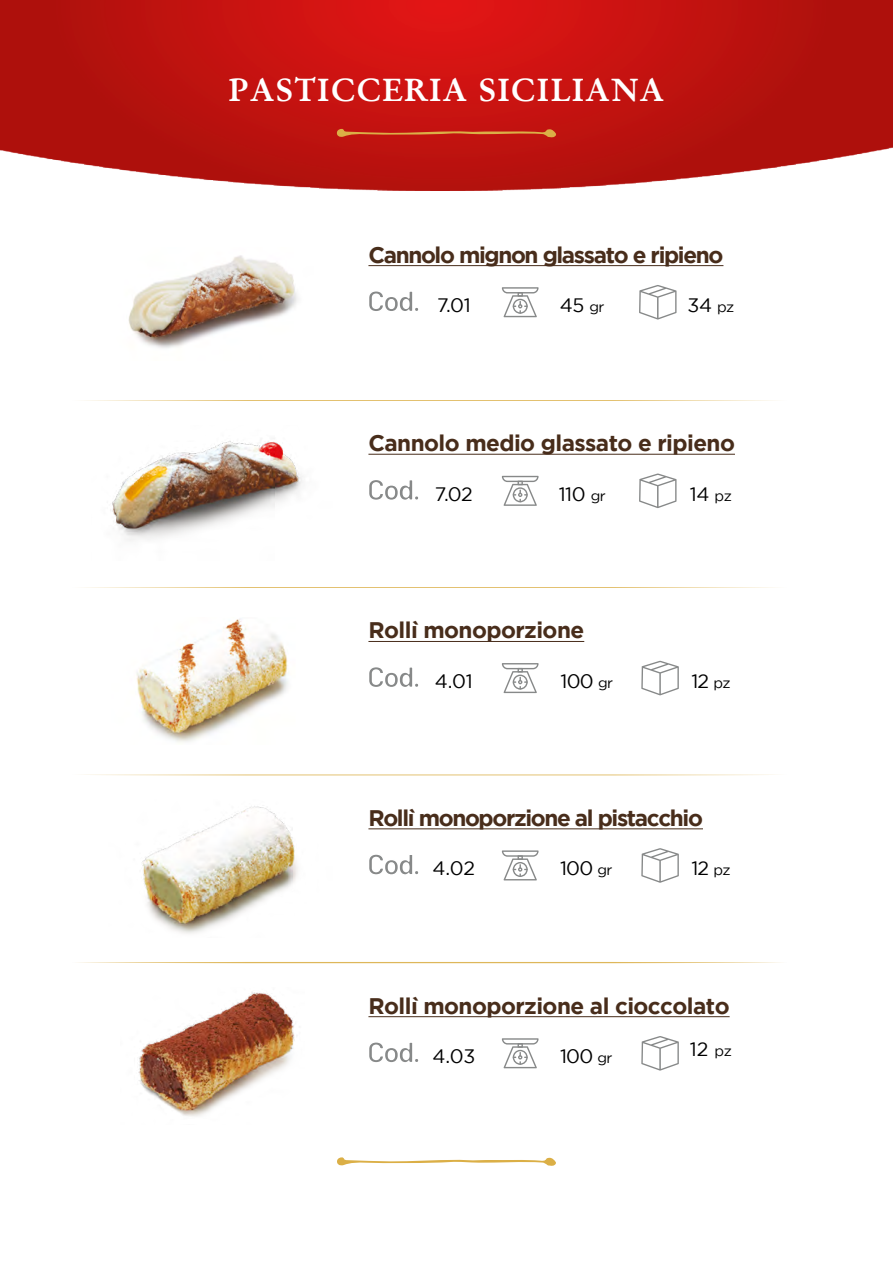
<style>
.page{position:relative;width:893px;height:1263px;background:#fff}
.page>*{position:absolute;margin:0;border:0;box-sizing:border-box;transform-origin:0 0}
.t1{font:600 32.25px "Garamond";letter-spacing:.04em;color:#fff}
.t2{font:700 22.5px "Gotham";letter-spacing:-.025em;color:#482d1b}
.t3{font:700 22.5px "Gotham";letter-spacing:-.06em;color:#482d1b}
.t4{font:19.5px "Gotham";letter-spacing:-.025em;color:#000}
.s1{font-size:14.55px}
</style>
<div class="page">
<img style="left:0;top:0;width:893px;height:191px">
<svg style="left:337px;top:128px;width:219px;height:10px;background:#c8391d"></svg>
<img style="left:138px;top:992px;width:157px;height:125px">
<hr style="left:368px;top:1016px;width:362px;height:1px;background:#482d1b">
<svg style="left:369px;top:1042px;width:50px;height:21px"></svg>
<svg style="left:502px;top:1038px;width:37px;height:30px"></svg>
<svg style="left:641px;top:1036px;width:38px;height:34px"></svg>
<img style="left:142px;top:806px;width:156px;height:128px">
<hr style="left:368px;top:828px;width:335px;height:1px;background:#482d1b">
<svg style="left:369px;top:854px;width:50px;height:21px"></svg>
<svg style="left:502px;top:850px;width:37px;height:30px"></svg>
<svg style="left:641px;top:848px;width:38px;height:35px"></svg>
<img style="left:136px;top:619px;width:152px;height:123px">
<hr style="left:368px;top:641px;width:216px;height:1px;background:#482d1b">
<svg style="left:369px;top:667px;width:50px;height:20px"></svg>
<svg style="left:502px;top:663px;width:37px;height:30px"></svg>
<svg style="left:641px;top:661px;width:38px;height:34px"></svg>
<img style="left:112px;top:441px;width:191px;height:100px">
<hr style="left:368px;top:454px;width:367px;height:1px;background:#482d1b">
<svg style="left:369px;top:480px;width:49px;height:20px"></svg>
<svg style="left:502px;top:476px;width:37px;height:30px"></svg>
<svg style="left:639px;top:473px;width:37px;height:35px"></svg>
<img style="left:128px;top:255px;width:170px;height:93px">
<hr style="left:368px;top:265px;width:355px;height:1px;background:#482d1b">
<svg style="left:369px;top:291px;width:50px;height:20px"></svg>
<svg style="left:502px;top:287px;width:37px;height:30px"></svg>
<svg style="left:639px;top:285px;width:37px;height:34px"></svg>
<svg style="left:337px;top:1157px;width:219px;height:9px"></svg>
<svg style="left:84px;top:774px;width:691px;height:1px"></svg>
<svg style="left:84px;top:587px;width:691px;height:1px"></svg>
<svg style="left:84px;top:400px;width:691px;height:1px"></svg>
<svg style="left:78px;top:962px;width:703px;height:1px"></svg>
<h1 class="t1" style="left:229px;top:70px;width:437px">PASTICCERIA SICILIANA</h1>
<p class="t3" style="left:368px;top:242px;width:356px">Cannolo mignon glassato e ripieno</p>
<p class="t4" style="left:437px;top:295px;width:35px">7.01</p>
<p class="t4" style="left:560px;top:295px;width:46px">45 <span class="s1">gr</span></p>
<p class="t4" style="left:687px;top:295px;width:48px">34 <span class="s1">pz</span></p>
<p class="t2" style="left:368px;top:430px;width:368px">Cannolo medio glassato e ripieno</p>
<p class="t4" style="left:435px;top:483px;width:40px">7.02</p>
<p class="t4" style="left:559px;top:483px;width:49px">110 <span class="s1">gr</span></p>
<p class="t4" style="left:690px;top:483px;width:43px">14 <span class="s1">pz</span></p>
<p class="t2" style="left:368px;top:617px;width:217px">Rollì monoporzione</p>
<p class="t4" style="left:435px;top:670px;width:40px">4.01</p>
<p class="t4" style="left:561px;top:670px;width:54px">100 <span class="s1">gr</span></p>
<p class="t4" style="left:691px;top:670px;width:41px">12 <span class="s1">pz</span></p>
<p class="t3" style="left:368px;top:805px;width:336px">Rollì monoporzione al pistacchio</p>
<p class="t4" style="left:432px;top:858px;width:44px">4.02</p>
<p class="t4" style="left:560px;top:858px;width:54px">100 <span class="s1">gr</span></p>
<p class="t4" style="left:691px;top:858px;width:41px">12 <span class="s1">pz</span></p>
<p class="t2" style="left:368px;top:993px;width:363px">Rollì monoporzione al cioccolato</p>
<p class="t4" style="left:432px;top:1046px;width:45px">4.03</p>
<p class="t4" style="left:560px;top:1046px;width:54px">100 <span class="s1">gr</span></p>
<p class="t4" style="left:690px;top:1038px;width:43px">12 <span class="s1">pz</span></p>
</div>
